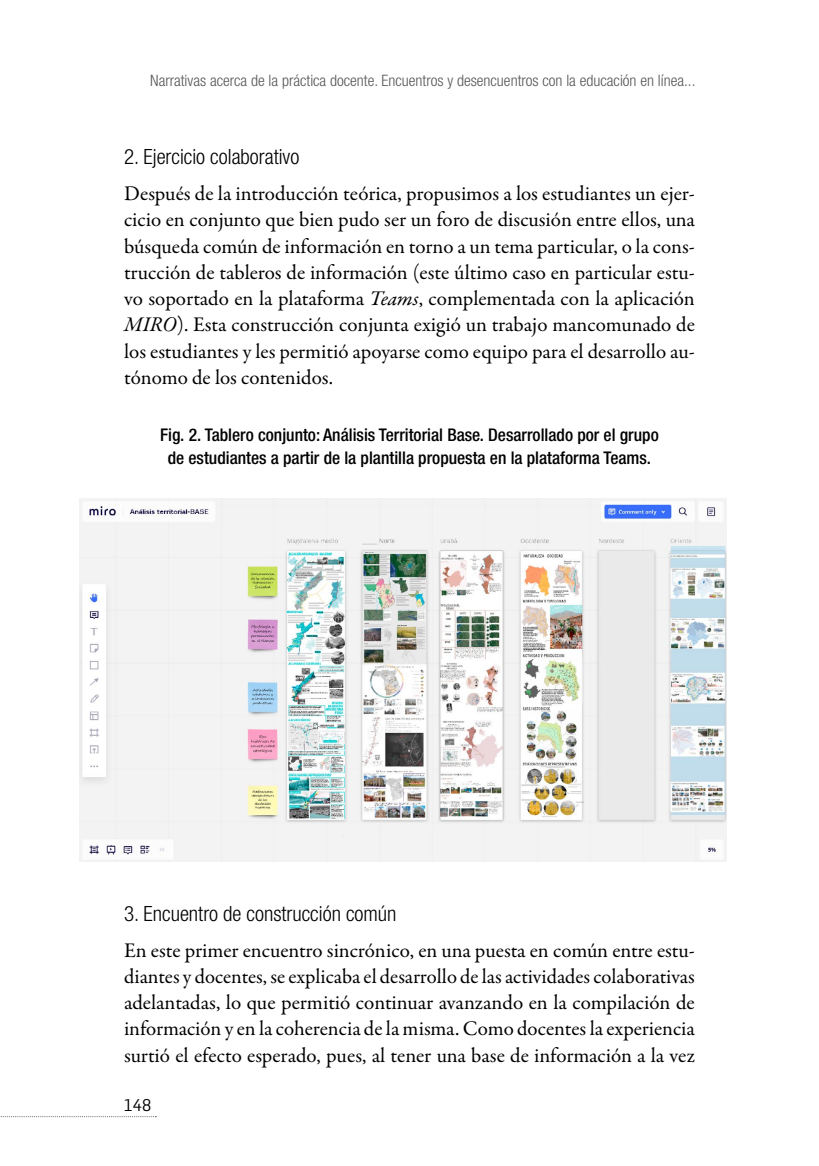
<style>
.page{position:relative;width:819px;height:1166px;background:#fff}
.page>*{position:absolute;margin:0;border:0;box-sizing:border-box;transform-origin:0 0}
.t1{font:21px/26.2px "Garamond Premr Pro";letter-spacing:.005em;color:#000;text-align:justify}
.t2{font:300 condensed 21px "Helvetica Neue LT Std";color:#000}
.t3{font:500 condensed 17.5px/22.8px "Helvetica Neue LT Std";color:#000;text-align:center}
.t4{font:16.62px "Flama";color:#000}
.t5{font:300 condensed 15.75px "Helvetica Neue LT Std";color:#575756}
.s1{font-style:italic}
</style>
<div class="page">
<svg style="left:0;top:1116px;width:156px;height:1px"></svg>
<img style="left:79px;top:499px;width:647px;height:362px">
<p class="t5" style="left:150px;top:71px;width:546px">Narrativas acerca de la práctica docente. Encuentros y desencuentros con la educación en línea...</p>
<p class="t2" style="left:124px;top:144px;width:177px">2. Ejercicio colaborativo</p>
<p class="t1" style="left:124px;top:181px;width:572px">Después de la introducción teórica, propusimos a los estudiantes un ejer&shy;cicio en conjunto que bien pudo ser un foro de discusión entre ellos, una búsqueda común de información en torno a un tema particular, o la cons&shy;trucción de tableros de información (este último caso en particular estu&shy;vo soportado en la plataforma <span class="s1">Teams</span>, complementada con la aplicación <span class="s1">MIRO</span>). Esta construcción conjunta exigió un trabajo mancomunado de los estudiantes y les permitió apoyarse como equipo para el desarrollo au&shy;tónomo de los contenidos.</p>
<p class="t3" style="left:160px;top:423px;width:500px">Fig. 2. Tablero conjunto: Análisis Territorial Base. Desarrollado por el grupo de estudiantes a partir de la plantilla propuesta en la plataforma Teams.</p>
<p class="t2" style="left:124px;top:901px;width:274px">3. Encuentro de construcción común</p>
<p class="t1" style="left:124px;top:937px;width:572px">En este primer encuentro sincrónico, en una puesta en común entre estu&shy;diantes y docentes, se explicaba el desarrollo de las actividades colaborativas adelantadas, lo que permitió continuar avanzando en la compilación de información y en la coherencia de la misma. Como docentes la experiencia surtió el efecto esperado, pues, al tener una base de información a la vez</p>
<p class="t4" style="left:124px;top:1093px;width:29px">148</p>
</div>
